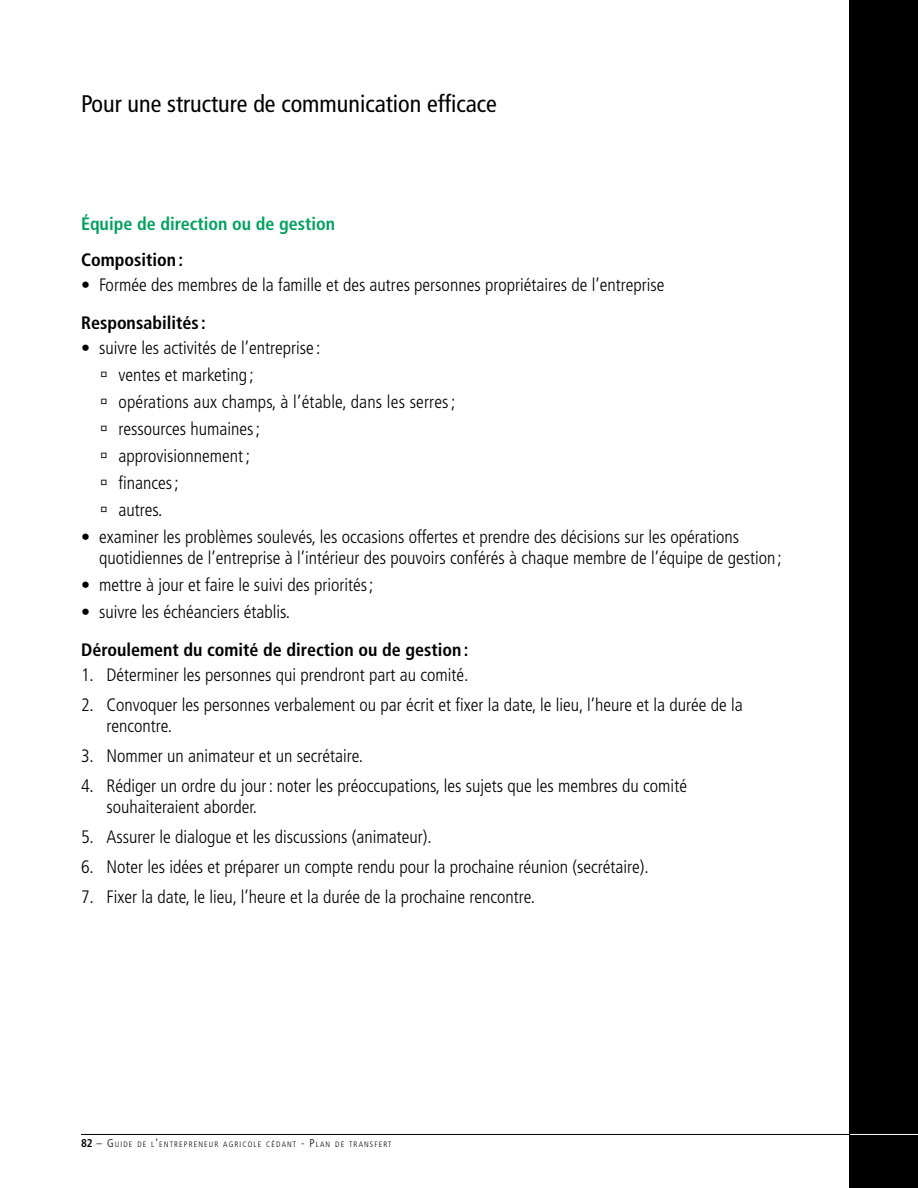
<style>
.page{position:relative;width:918px;height:1188px;background:#fff}
.page>*{position:absolute;margin:0;border:0;box-sizing:border-box;transform-origin:0 0}
.t1{font:condensed 24px "Frutiger";color:#000}
.t2{font:300 condensed 18px/21px "Frutiger";color:#000}
.t3{font:700 condensed 18px "Frutiger";color:#000}
.t4{font:700 condensed 18px "Frutiger";color:#00a160}
.t5{font:300 condensed 7.8px "Frutiger";letter-spacing:.145em;color:#000}
.s1{font-weight:700;font-size:11.25px}
.s2{font-size:11.25px}
</style>
<div class="page">
<div style="left:850px;top:0;width:68px;height:1188px;background:#000"></div>
<hr style="left:849px;top:1134px;width:69px;height:1px;background:#fff">
<hr style="left:81px;top:1134px;width:769px;height:1px;background:#000">
<h1 class="t1" style="left:81px;top:90px;width:417px">Pour une structure de communication efficace</h1>
<p class="t4" style="left:81px;top:213px;width:256px">Équipe de direction ou de gestion</p>
<p class="t3" style="left:81px;top:249px;width:104px">Composition :</p>
<p class="t2" style="left:81px;top:275px;width:585px">• Formée des membres de la famille et des autres personnes propriétaires de l’entreprise</p>
<p class="t3" style="left:81px;top:312px;width:126px">Responsabilités :</p>
<p class="t2" style="left:81px;top:338px;width:241px">• suivre les activités de l’entreprise :</p>
<p class="t2" style="left:101px;top:365px;width:155px">→ ventes et marketing ;</p>
<p class="t2" style="left:101px;top:392px;width:357px">→ opérations aux champs, à l’étable, dans les serres;</p>
<p class="t2" style="left:101px;top:419px;width:161px">→ ressources humaines;</p>
<p class="t2" style="left:101px;top:446px;width:151px">→ approvisionnement;</p>
<p class="t2" style="left:101px;top:473px;width:80px">→ finances;</p>
<p class="t2" style="left:101px;top:500px;width:63px">→ autres.</p>
<p class="t2" style="left:99px;top:527px;width:684px;text-indent:-18px">• examiner les problèmes soulevés, les occasions offertes et prendre des décisions sur les opérations quotidiennes de l’entreprise à l’intérieur des pouvoirs conférés à chaque membre de l’équipe de gestion ;</p>
<p class="t2" style="left:81px;top:575px;width:294px">• mettre à jour et faire le suivi des priorités;</p>
<p class="t2" style="left:81px;top:602px;width:210px">• suivre les échéanciers établis.</p>
<p class="t3" style="left:81px;top:639px;width:389px">Déroulement du comité de direction ou de gestion :</p>
<p class="t2" style="left:81px;top:665px;width:389px">1. Déterminer les personnes qui prendront part au comité.</p>
<p class="t2" style="left:107px;top:695px;width:638px;text-indent:-26px">2. Convoquer les personnes verbalement ou par écrit et fixer la date, le lieu, l’heure et la durée de la rencontre.</p>
<p class="t2" style="left:81px;top:746px;width:284px">3. Nommer un animateur et un secrétaire.</p>
<p class="t2" style="left:107px;top:776px;width:582px;text-indent:-26px">4. Rédiger un ordre du jour: noter les préoccupations, les sujets que les membres du comité souhaiteraient aborder.</p>
<p class="t2" style="left:81px;top:827px;width:352px">5. Assurer le dialogue et les discussions (animateur).</p>
<p class="t2" style="left:81px;top:857px;width:569px">6. Noter les idées et préparer un compte rendu pour la prochaine réunion (secrétaire).</p>
<p class="t2" style="left:81px;top:887px;width:456px">7. Fixer la date, le lieu, l’heure et la durée de la prochaine rencontre.</p>
<p class="t5" style="left:81px;top:1140px;width:312px"><span class="s1">82</span> <span class="s2">–</span> <span class="s2">G</span>UIDE DE L<span class="s2">’</span>ENTREPRENEUR AGRICOLE CÉDANT <span class="s2">- P</span>LAN DE TRANSFERT</p>
</div>
